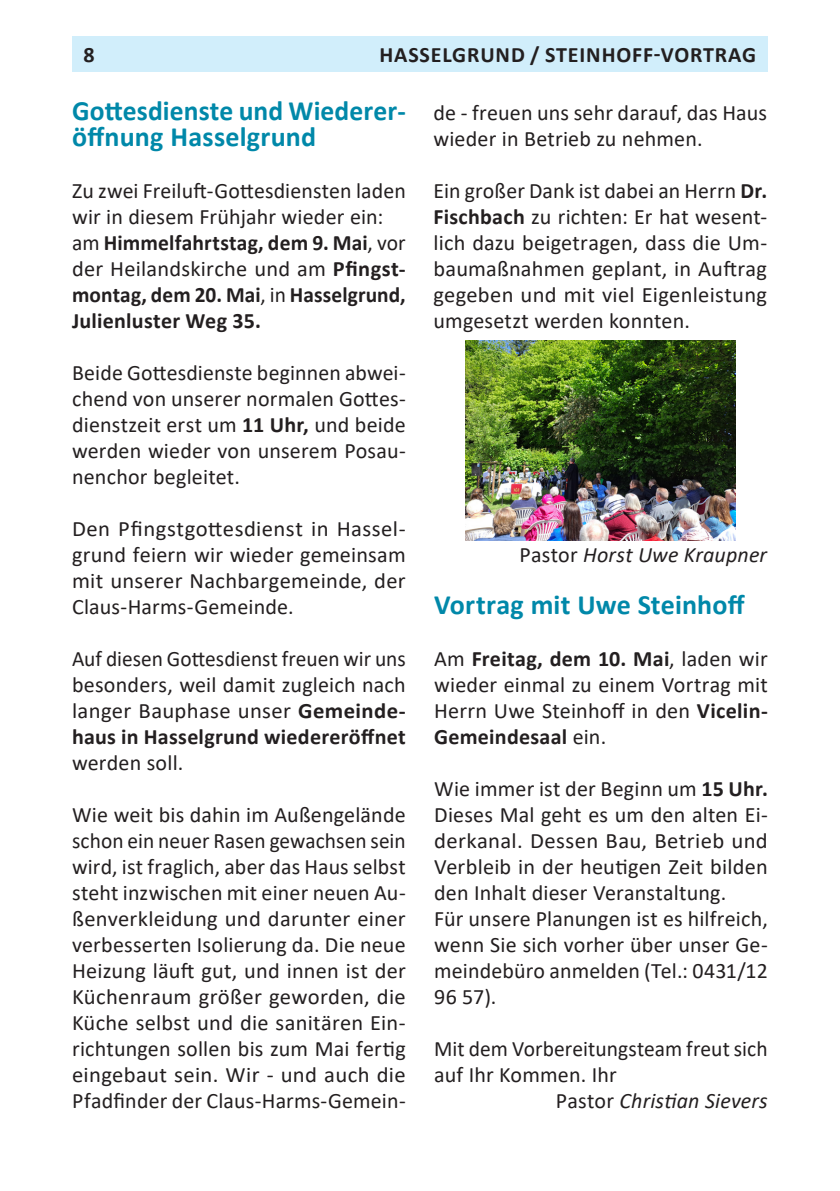
<style>
.page{position:relative;width:840px;height:1191px;background:#fff}
.page>*{position:absolute;margin:0;border:0;box-sizing:border-box;transform-origin:0 0}
.t1{font:700 28px/26px "Calibri";letter-spacing:.005em;color:#0088a9}
.t2{font:22px/26px "Calibri";letter-spacing:.01em;color:#231f20;text-align:justify}
.t3{font:italic 22px "Calibri";letter-spacing:.005em;color:#231f20}
.t4{font:700 22px "Calibri";letter-spacing:.03em;color:#231f20}
.s1{font-weight:700}
.s2{font-style:normal}
</style>
<div class="page">
<div style="left:72px;top:36px;width:695px;height:36px;background:#d1eefb"></div>
<img style="left:465px;top:340px;width:269px;height:200px">
<p class="t4" style="left:83px;top:39px;width:13px">8</p>
<p class="t4" style="left:379px;top:39px;width:43px">Hasselgrun</p>
<p class="t4" style="left:510px;top:39px;width:59px">d / Steinhoff</p>
<p class="t4" style="left:653px;top:39px;width:35px">-Vortr</p>
<p class="t4" style="left:727px;top:39px;width:26px">ag</p>
<p class="t1" style="left:72px;top:97px;width:335px">Gottesdienste und Wiederer&shy;öffnung Hasselgrund</p>
<p class="t2" style="left:72px;top:177px;width:335px;text-align:left">Zu zwei Freiluft-Gottesdiensten laden wir in diesem Frühjahr wieder ein: am <span class="s1">Himmelfahrtstag, dem 9. Mai</span>, vor der Heilandskirche und am <span class="s1">Pfingst&shy;montag, dem 20. Mai</span>, in <span class="s1">Hasselgrund, Julienluster Weg 35.</span></p>
<p class="t2" style="left:72px;top:359px;width:335px">Beide Gottesdienste beginnen abwei&shy;chend von unserer normalen Gottes&shy;dienstzeit erst um <span class="s1">11 Uhr,</span> und beide werden wieder von unserem Posau&shy;nenchor begleitet.</p>
<p class="t2" style="left:72px;top:515px;width:335px">Den Pfingstgottesdienst in Hassel&shy;grund feiern wir wieder gemeinsam mit unserer Nachbargemeinde, der Claus-Harms-Gemeinde.</p>
<p class="t2" style="left:72px;top:645px;width:335px">Auf diesen Gottesdienst freuen wir uns besonders, weil damit zugleich nach langer Bauphase unser <span class="s1">Gemeinde&shy;haus in Hasselgrund wiedereröffnet</span></p>
<p class="t2" style="left:72px;top:749px;width:113px">werden soll.</p>
<p class="t2" style="left:72px;top:801px;width:335px">Wie weit bis dahin im Außengelände schon ein neuer Rasen gewachsen sein wird, ist fraglich, aber das Haus selbst steht inzwischen mit einer neuen Au&shy;ßenverkleidung und darunter einer verbesserten Isolierung da. Die neue Heizung läuft gut, und innen ist der Küchenraum größer geworden, die Küche selbst und die sanitären Ein&shy;richtungen sollen bis zum Mai fertig eingebaut sein. Wir - und auch die Pfadfinder der Claus-Harms-Gemein-</p>
<p class="t2" style="left:433px;top:99px;width:335px">de - freuen uns sehr darauf, das Haus wieder in Betrieb zu nehmen.</p>
<p class="t2" style="left:433px;top:177px;width:335px">Ein großer Dank ist dabei an Herrn <span class="s1">Dr.<br>Fischbach</span> zu richten: Er hat wesent&shy;lich dazu beigetragen, dass die Um&shy;baumaßnahmen geplant, in Auftrag gegeben und mit viel Eigenleistung umgesetzt werden konnten.</p>
<p class="t3" style="left:519px;top:539px;width:249px"><span class="s2">Pastor</span> Horst Uwe Kraupner</p>
<p class="t1" style="left:434px;top:591px;width:312px">Vortrag mit Uwe Steinhoff</p>
<p class="t2" style="left:434px;top:645px;width:335px">Am <span class="s1">Freitag, dem 10. Mai</span>, laden wir wieder einmal zu einem Vortrag mit Herrn Uwe Steinhoff in den <span class="s1">Vicelin-Gemeindesaal</span> ein.</p>
<p class="t2" style="left:434px;top:775px;width:335px;text-align:left">Wie immer ist der Beginn um <span class="s1">15 Uhr.<br></span>Dieses Mal geht es um den alten Ei&shy;derkanal. Dessen Bau, Betrieb und<br>Verbleib in der heutigen Zeit bilden den Inhalt dieser Veranstaltung.<br>Für unsere Planungen ist es hilfreich, wenn Sie sich vorher über unser Ge&shy;meindebüro anmelden (Tel.: 0431/12<br>96 57).</p>
<p class="t2" style="left:434px;top:1035px;width:335px">Mit dem Vorbereitungsteam freut sich</p>
<p class="t2" style="left:434px;top:1061px;width:184px">auf Ihr Kommen. Ihr</p>
<p class="t3" style="left:555px;top:1085px;width:213px"><span class="s2">Pastor</span> Christian Sievers</p>
</div>
